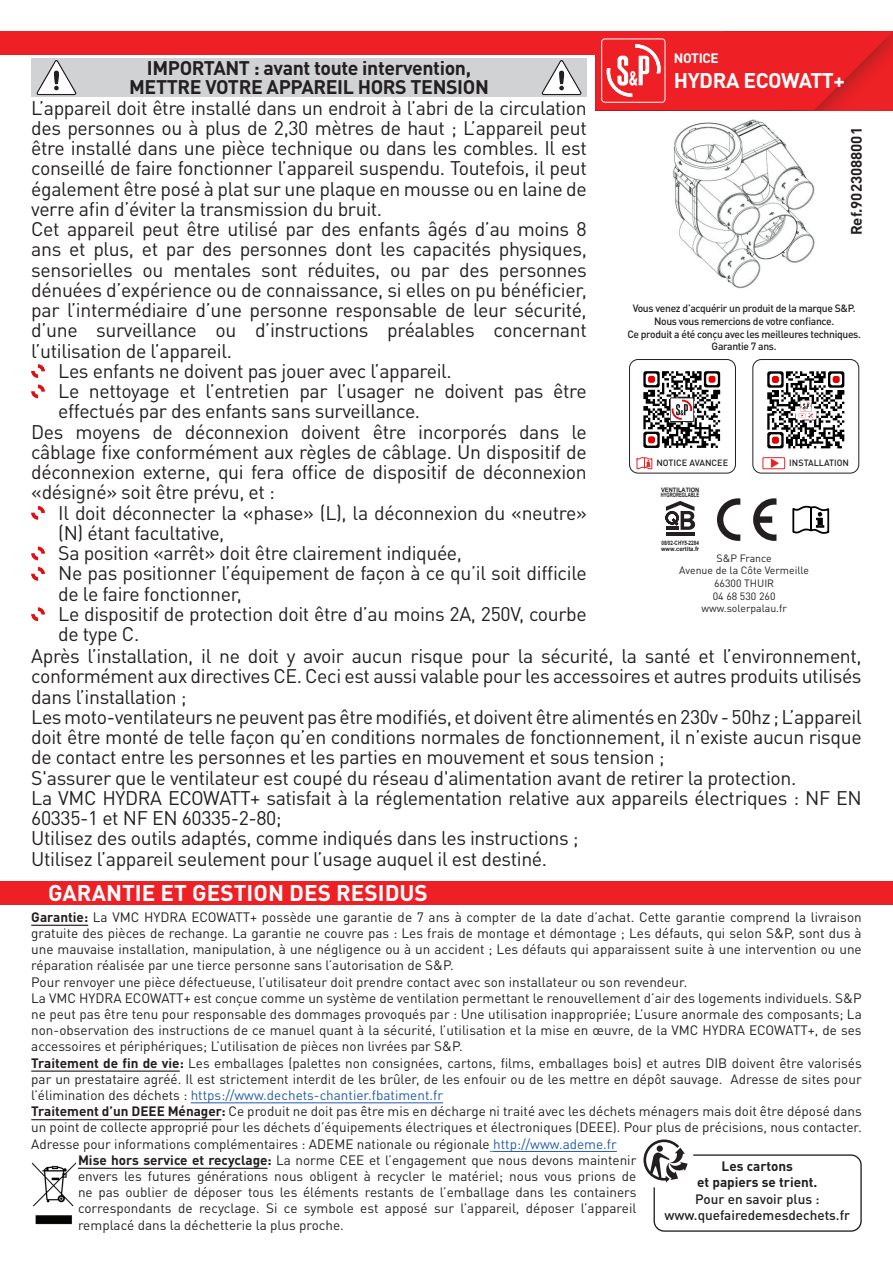
<style>
.page{position:relative;width:893px;height:1263px;background:#fff}
.page>*{position:absolute;margin:0;border:0;box-sizing:border-box;transform-origin:0 0}
._1_titre{font:700 22.5px "DIN Pro";color:#fff}
._4__Corps{font:700 21px "DIN Pro";letter-spacing:-.02em;color:#fff}
._4__Corps-2{font:19.5px/20.2px "DIN Pro";letter-spacing:-.02em;color:#231f20;text-align:justify}
._4__Corps-3{font:700 19.5px "DIN Pro";letter-spacing:-.02em;color:#231f20}
._4__Corps-4{font:700 15px "DIN Pro";color:#231f20}
._4__Corps-5{font:13.5px/16.2px "DIN Pro";color:#231f20;text-align:justify}
.t1{font:500 13.5px/16.2px "DIN Pro";color:#231f20;text-align:center}
._4__Corps-6{font:700 13.5px "DIN Pro";letter-spacing:-.02em;color:#fff}
._4__Corps-7{font:500 10.5px "DIN Pro";letter-spacing:-.03em;color:#231f20}
._4__Corps-8{font:10.5px "DIN Pro";color:#231f20}
._4__Corps-9{font:500 9px "DIN Pro";color:#231f20}
.t2{font:700 6px/5.7px "Arial";color:#231f20;scale:.95 1}
.t3{font:700 6px "Arial";color:#231f20;scale:.77 1}
.s1{font-weight:700}
.s2{color:#245ba8}
.s3{color:#245ba9}
</style>
<div class="page">
<div style="left:0;top:881px;width:893px;height:23px;background:#ee2025"></div>
<svg style="left:792px;top:505px;width:38px;height:29px"></svg>
<img style="left:673px;top:119px;width:142px;height:170px">
<svg style="left:643px;top:371px;width:77px;height:77px"></svg>
<div style="left:629px;top:359px;width:107px;height:114px;border:1px solid #231f20;border-radius:9px"></div>
<svg style="left:636px;top:457px;width:17px;height:13px"></svg>
<hr style="left:31px;top:925px;width:57px;height:1px;background:#231f20">
<hr style="left:31px;top:1070px;width:149px;height:2px;background:#231f20">
<hr style="left:191px;top:1102px;width:252px;height:1px;background:#245ba8">
<hr style="left:31px;top:1119px;width:190px;height:1px;background:#231f20">
<hr style="left:493px;top:1151px;width:124px;height:1px;background:#245ba9">
<hr style="left:78px;top:1168px;width:190px;height:1px;background:#231f20">
<img style="left:31px;top:1162px;width:46px;height:63px">
<svg style="left:643px;top:1139px;width:219px;height:93px"></svg>
<svg style="left:31px;top:607px;width:14px;height:14px"></svg>
<svg style="left:31px;top:567px;width:14px;height:14px"></svg>
<svg style="left:31px;top:546px;width:14px;height:14px"></svg>
<svg style="left:31px;top:506px;width:14px;height:14px"></svg>
<svg style="left:31px;top:384px;width:14px;height:14px"></svg>
<svg style="left:31px;top:364px;width:14px;height:14px"></svg>
<div style="left:753px;top:359px;width:106px;height:114px;border:1px solid #231f20;border-radius:9px"></div>
<div style="left:762px;top:457px;width:23px;height:12px;border:1px solid #ee2025"></div>
<svg style="left:771px;top:459px;width:8px;height:9px"></svg>
<svg style="left:767px;top:371px;width:77px;height:77px"></svg>
<div style="left:0;top:31px;width:723px;height:24px;background:#ee2025"></div>
<svg style="left:31px;top:58px;width:556px;height:39px;background:#d0d0d2"></svg>
<svg style="left:595px;top:31px;width:298px;height:79px;background:#ec2a2e"></svg>
<svg style="left:717px;top:498px;width:23px;height:43px"></svg>
<svg style="left:753px;top:498px;width:23px;height:43px"></svg>
<hr style="left:666px;top:532px;width:28px;height:4px;background:#231f20">
<svg style="left:665px;top:501px;width:30px;height:29px"></svg>
<p class="_4__Corps-3" style="left:147px;top:52px;width:326px">IMPORTANT : avant toute intervention,</p>
<p class="_4__Corps-3" style="left:129px;top:71px;width:361px">METTRE VOTRE APPAREIL HORS TENSION</p>
<p class="_4__Corps-2" style="left:31px;top:96px;width:557px">L’appareil doit être installé dans un endroit à l’abri de la circulation des personnes ou à plus de 2,30 mètres de haut ; L’appareil peut être installé dans une pièce technique ou dans les combles. Il est conseillé de faire fonctionner l’appareil suspendu. Toutefois, il peut également être posé à plat sur une plaque en mousse ou en laine de verre afin d’éviter la transmission du bruit.</p>
<p class="_4__Corps-2" style="left:31px;top:217px;width:557px">Cet appareil peut être utilisé par des enfants âgés d’au moins 8 ans et plus, et par des personnes dont les capacités physiques, sensorielles ou mentales sont réduites, ou par des personnes dénuées d’expérience ou de connaissance, si elles on pu bénéficier, par l’intermédiaire d’une personne responsable de leur sécurité, d’une surveillance ou d’instructions préalables concernant l’utilisation de l’appareil.</p>
<p class="_4__Corps-2" style="left:31px;top:359px;width:422px">• Les enfants ne doivent pas jouer avec l’appareil.</p>
<p class="_4__Corps-2" style="left:58px;top:379px;width:530px;text-indent:-27px">• Le nettoyage et l’entretien par l’usager ne doivent pas être effectués par des enfants sans surveillance.</p>
<p class="_4__Corps-2" style="left:31px;top:420px;width:557px">Des moyens de déconnexion doivent être incorporés dans le câblage fixe conformément aux règles de câblage. Un dispositif de déconnexion externe, qui fera office de dispositif de déconnexion «désigné» soit être prévu, et :</p>
<p class="_4__Corps-2" style="left:58px;top:501px;width:530px;text-indent:-27px">• Il doit déconnecter la «phase» (L), la déconnexion du «neutre» (N) étant facultative,</p>
<p class="_4__Corps-2" style="left:31px;top:541px;width:432px">• Sa position «arrêt» doit être clairement indiquée,</p>
<p class="_4__Corps-2" style="left:58px;top:561px;width:530px;text-indent:-27px">• Ne pas positionner l’équipement de façon à ce qu’il soit difficile de le faire fonctionner,</p>
<p class="_4__Corps-2" style="left:58px;top:602px;width:530px;text-indent:-27px">• Le dispositif de protection doit être d’au moins 2A, 250V, courbe de type C.</p>
<p class="_4__Corps-6" style="left:674px;top:47px;width:47px">NOTICE</p>
<p class="_4__Corps" style="left:674px;top:63px;width:173px">HYDRA ECOWATT+</p>
<p class="_4__Corps-4" style="left:844px;top:235px;width:109px;rotate:-90deg">Ref.9023088001</p>
<p class="_4__Corps-7" style="left:633px;top:300px;width:224px">Vous venez d’acquérir un produit de la marque S&amp;P.</p>
<p class="_4__Corps-7" style="left:654px;top:313px;width:182px">Nous vous remercions de votre confiance.</p>
<p class="_4__Corps-7" style="left:627px;top:325px;width:235px">Ce produit a été conçu avec les meilleures techniques.</p>
<p class="_4__Corps-7" style="left:712px;top:338px;width:67px">Garantie 7 ans.</p>
<p class="_4__Corps-9" style="left:656px;top:456px;width:73px">NOTICE AVANCEE</p>
<p class="t2" style="left:661px;top:487px;width:42px">VENTILATION<br>HYGROREGLABLE</p>
<p class="t3" style="left:661px;top:539px;width:50px">08/02-CHY5-2284</p>
<p class="t2" style="left:661px;top:546px;width:42px">www.certita.fr</p>
<p class="_4__Corps-9" style="left:789px;top:456px;width:61px">INSTALLATION</p>
<p class="_4__Corps-8" style="left:716px;top:550px;width:57px">S&amp;P France</p>
<p class="_4__Corps-8" style="left:679px;top:562px;width:131px">Avenue de la Côte Vermeille</p>
<p class="_4__Corps-8" style="left:714px;top:575px;width:62px">66300 THUIR</p>
<p class="_4__Corps-8" style="left:713px;top:587px;width:64px">04 68 530 260</p>
<p class="_4__Corps-8" style="left:701px;top:600px;width:87px">www.solerpalau.fr</p>
<p class="_4__Corps-2" style="left:31px;top:644px;width:832px">Après l’installation, il ne doit y avoir aucun risque pour la sécurité, la santé et l’environnement, conformément aux directives CE. Ceci est aussi valable pour les accessoires et autres produits utilisés dans l’installation ;</p>
<p class="_4__Corps-2" style="left:31px;top:705px;width:832px">Les moto-ventilateurs ne peuvent pas être modifiés, et doivent être alimentés en 230v - 50hz ; L’appareil doit être monté de telle façon qu’en conditions normales de fonctionnement, il n’existe aucun risque de contact entre les personnes et les parties en mouvement et sous tension ;</p>
<p class="_4__Corps-2" style="left:31px;top:765px;width:767px">S'assurer que le ventilateur est coupé du réseau d'alimentation avant de retirer la protection.</p>
<p class="_4__Corps-2" style="left:31px;top:786px;width:832px">La VMC HYDRA ECOWATT+ satisfait à la réglementation relative aux appareils électriques : NF EN<br>60335-1 et NF EN 60335-2-80;</p>
<p class="_4__Corps-2" style="left:31px;top:826px;width:549px">Utilisez des outils adaptés, comme indiqués dans les instructions ;</p>
<p class="_4__Corps-2" style="left:31px;top:846px;width:517px">Utilisez l’appareil seulement pour l’usage auquel il est destiné.</p>
<p class="_1_titre" style="left:48px;top:874px;width:381px">GARANTIE ET GESTION DES RESIDUS</p>
<p class="_4__Corps-5" style="left:31px;top:907px;width:832px"><span class="s1">Garantie:</span> La VMC HYDRA ECOWATT+ possède une garantie de 7 ans à compter de la date d’achat. Cette garantie comprend la livraison gratuite des pièces de rechange. La garantie ne couvre pas : Les frais de montage et démontage ; Les défauts, qui selon S&amp;P, sont dus à une mauvaise installation, manipulation, à une négligence ou à un accident ; Les défauts qui apparaissent suite à une intervention ou une réparation réalisée par une tierce personne sans l’autorisation de S&amp;P.</p>
<p class="_4__Corps-5" style="left:31px;top:972px;width:658px">Pour renvoyer une pièce défectueuse, l’utilisateur doit prendre contact avec son installateur ou son revendeur.</p>
<p class="_4__Corps-5" style="left:31px;top:988px;width:832px">La VMC HYDRA ECOWATT+ est conçue comme un système de ventilation permettant le renouvellement d’air des logements individuels. S&amp;P ne peut pas être tenu pour responsable des dommages provoqués par : Une utilisation inappropriée; L’usure anormale des composants; La non-observation des instructions de ce manuel quant à la sécurité, l’utilisation et la mise en œuvre, de la VMC HYDRA ECOWATT+, de ses accessoires et périphériques; L’utilisation de pièces non livrées par S&amp;P.</p>
<p class="_4__Corps-5" style="left:31px;top:1053px;width:832px"><span class="s1">Traitement de fin de vie:</span> Les emballages (palettes non consignées, cartons, films, emballages bois) et autres DIB doivent être valorisés par un prestataire agréé. Il est strictement interdit de les brûler, de les enfouir ou de les mettre en dépôt sauvage. Adresse de sites pour l’élimination des déchets : <span class="s2">https://www.dechets-chantier.fbatiment.fr</span></p>
<p class="_4__Corps-5" style="left:31px;top:1102px;width:832px"><span class="s1">Traitement d’un DEEE Ménager:</span> Ce produit ne doit pas être mis en décharge ni traité avec les déchets ménagers mais doit être déposé dans un point de collecte approprié pour les déchets d’équipements électriques et électroniques (DEEE). Pour plus de précisions, nous contacter.<br>Adresse pour informations complémentaires : ADEME nationale ou régionale <span class="s3">http://www.ademe.fr</span></p>
<p class="_4__Corps-5" style="left:78px;top:1150px;width:560px"><span class="s1">Mise hors service et recyclage:</span> La norme CEE et l’engagement que nous devons maintenir envers les futures générations nous obligent à recycler le matériel; nous vous prions de ne pas oublier de déposer tous les éléments restants de l’emballage dans les containers correspondants de recyclage. Si ce symbole est apposé sur l’appareil, déposer l’appareil remplacé dans la déchetterie la plus proche.</p>
<p class="t1" style="left:664px;top:1157px;width:187px"><span class="s1">Les cartons<br>et papiers se trient.<br></span>Pour en savoir plus : www.quefairedemesdechets.fr</p>
</div>
